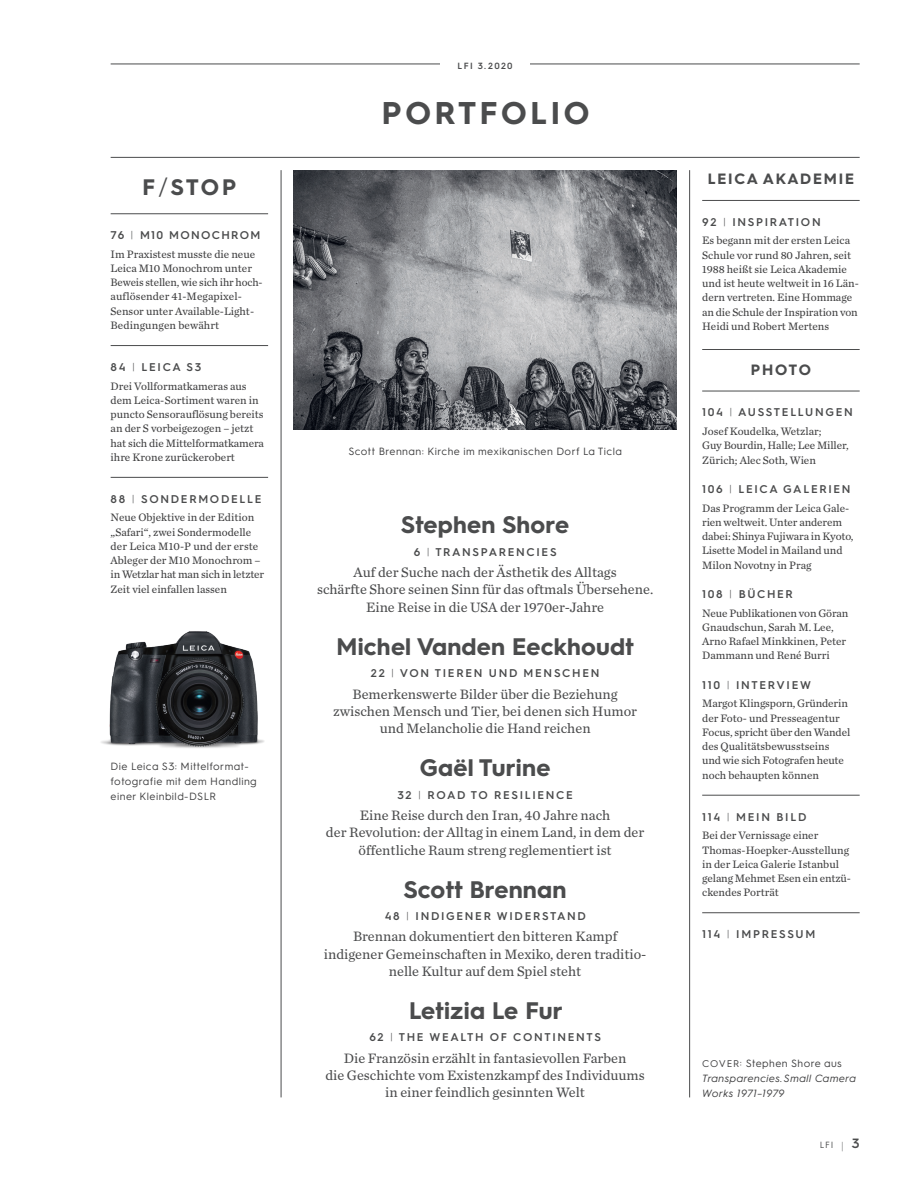
<style>
.page{position:relative;width:915px;height:1191px;background:#fff}
.page>*{position:absolute;margin:0;border:0;box-sizing:border-box;transform-origin:0 0}
.t1{font:700 31.5px "Hurme Geometric Sans 3";letter-spacing:.12em;color:#4b4c4d}
.t2{font:700 24px "Hurme Geometric Sans 3";letter-spacing:.01em;color:#4b4c4d}
.t3{font:700 22.5px "Hurme Geometric Sans 3";color:#4b4c4d}
.t4{font:700 15px "Hurme Geometric Sans 3";letter-spacing:.12em;color:#4b4c4d}
.t5{font:14.25px/17.2px "Chronicle Text G2";color:#4b4c4d;text-align:center}
.t6{font:11.25px/14.2px "Chronicle Text G2";color:#3e3e3f}
.t7{font:600 11.25px "Hurme Geometric Sans 3";letter-spacing:.15em;color:#4b4c4d}
.t8{font:600 11.25px "Hurme Geometric Sans 3";letter-spacing:.12em;color:#4b4c4d}
.t9{font:10.5px/15px "Hurme Geometric Sans 3";letter-spacing:.04em;color:#3e3e3f}
.t10{font:italic 10.5px/15px "Hurme Geometric Sans 3";letter-spacing:.035em;color:#3e3e3f}
.t11{font:600 9px "Hurme Geometric Sans 3";letter-spacing:.15em;color:#4b4c4d}
.t12{font:9px "Hurme Geometric Sans 3";color:#4b4c4d}
.s1{font-weight:400}
.s2{font-weight:300}
.s3{font-style:normal;font-size:9.75px}
.s4{font-style:normal}
.s5{font-weight:300;font-size:12.6px}
.s6{font-weight:600;font-size:13.5px}
</style>
<div class="page">
<hr style="left:111px;top:64px;width:748px;height:1px;background:#4b4c4d">
<hr style="left:111px;top:157px;width:748px;height:1px;background:#4b4c4d">
<hr style="left:281px;top:170px;width:1px;height:927px;background:#4b4c4d">
<hr style="left:689px;top:170px;width:1px;height:927px;background:#4b4c4d">
<div style="left:440px;top:62px;width:89px;height:16px;background:#fff"></div>
<hr style="left:702px;top:200px;width:157px;height:1px;background:#4b4c4d">
<hr style="left:702px;top:349px;width:157px;height:1px;background:#4b4c4d">
<hr style="left:702px;top:391px;width:157px;height:1px;background:#4b4c4d">
<hr style="left:702px;top:795px;width:157px;height:1px;background:#4b4c4d">
<hr style="left:702px;top:912px;width:157px;height:1px;background:#4b4c4d">
<hr style="left:111px;top:213px;width:157px;height:1px;background:#4b4c4d">
<hr style="left:111px;top:345px;width:157px;height:1px;background:#4b4c4d">
<hr style="left:111px;top:477px;width:157px;height:1px;background:#4b4c4d">
<img style="left:293px;top:170px;width:383px;height:259px">
<img style="left:101px;top:631px;width:163px;height:117px">
<h3 class="t3" style="left:143px;top:171px;width:95px">F<span class="s1">/</span>STOP</h3>
<p class="t8" style="left:111px;top:227px;width:151px">76 <span class="s2">|</span> M10 MONOCHROM</p>
<p class="t6" style="left:111px;top:246px;width:153px">Im Praxistest musste die neue<br>Leica M10 Monochrom unter<br>Beweis stellen, wie sich ihr hoch&shy;auflösender 41-Megapixel-<br>Sensor unter Available-Light-<br>Bedingungen bewährt</p>
<p class="t7" style="left:111px;top:359px;width:92px">84 <span class="s2">|</span> LEICA S3</p>
<p class="t6" style="left:111px;top:378px;width:155px">Drei Vollformatkameras aus dem Leica-Sortiment waren in puncto Sensorauflösung bereits an der S vorbeigezogen – jetzt hat sich die Mittelformatkamera ihre Krone zurückerobert</p>
<p class="t7" style="left:111px;top:491px;width:152px">88 <span class="s2">|</span> SONDERMODELLE</p>
<p class="t6" style="left:111px;top:510px;width:155px">Neue Objektive in der Edition „Safari“, zwei Sondermodelle der Leica M10-P und der erste<br>Ableger der M10 Monochrom – in Wetzlar hat man sich in letzter<br>Zeit viel einfallen lassen</p>
<p class="t9" style="left:111px;top:758px;width:148px">Die Leica S3: Mittelformat&shy;fotografie mit dem Handling einer Kleinbild-DSLR</p>
<p class="t11" style="left:457px;top:59px;width:57px">LFI 3.2020</p>
<h1 class="t1" style="left:382px;top:91px;width:209px">PORTFOLIO</h1>
<p class="t9" style="left:348px;top:443px;width:275px">Scott Brennan: Kirche im mexikanischen Dorf La Ticla</p>
<h2 class="t2" style="left:401px;top:508px;width:169px">Stephen Shore</h2>
<p class="t7" style="left:414px;top:544px;width:144px">6 <span class="s2">|</span> TRANSPARENCIES</p>
<p class="t5" style="left:317px;top:563px;width:338px">Auf der Suche nach der Ästhetik des Alltags<br>schärfte Shore seinen Sinn für das oftmals Übersehene.<br>Eine Reise in die USA der 1970er-Jahre</p>
<h2 class="t2" style="left:336px;top:629px;width:299px">Michel Vanden Eeckhoudt</h2>
<p class="t7" style="left:371px;top:665px;width:230px">22 <span class="s2">|</span> VON TIEREN UND MENSCHEN</p>
<p class="t5" style="left:333px;top:684px;width:305px">Bemerkenswerte Bilder über die Beziehung zwischen Mensch und Tier, bei denen sich Humor und Melancholie die Hand reichen</p>
<h2 class="t2" style="left:420px;top:751px;width:132px">Gaël Turine</h2>
<p class="t7" style="left:397px;top:786px;width:177px">32 <span class="s2">|</span> ROAD TO RESILIENCE</p>
<p class="t5" style="left:326px;top:806px;width:320px">Eine Reise durch den Iran, 40 Jahre nach<br>der Revolution: der Alltag in einem Land, in dem der öffentliche Raum streng reglementiert ist</p>
<h2 class="t2" style="left:403px;top:872px;width:164px">Scott Brennan</h2>
<p class="t7" style="left:384px;top:908px;width:203px">48 <span class="s2">|</span> INDIGENER WIDERSTAND</p>
<p class="t5" style="left:324px;top:927px;width:324px">Brennan dokumentiert den bitteren Kampf indigener Gemeinschaften in Mexiko, deren traditio&shy;nelle Kultur auf dem Spiel steht</p>
<h2 class="t2" style="left:409px;top:994px;width:155px">Letizia Le Fur</h2>
<p class="t7" style="left:369px;top:1029px;width:233px">62 <span class="s2">|</span> THE WEALTH OF CONTINENTS</p>
<p class="t5" style="left:325px;top:1048px;width:321px">Die Französin erzählt in fantasievollen Farben<br>die Geschichte vom Existenzkampf des Individuums in einer feindlich gesinnten Welt</p>
<h3 class="t4" style="left:707px;top:169px;width:148px">LEICA AKADEMIE</h3>
<p class="t7" style="left:702px;top:214px;width:120px">92 <span class="s2">|</span> INSPIRATION</p>
<p class="t6" style="left:702px;top:233px;width:158px">Es begann mit der ersten Leica<br>Schule vor rund 80 Jahren, seit<br>1988 heißt sie Leica Akademie und ist heute weltweit in 16 Län&shy;dern vertreten. Eine Hommage an die Schule der Inspiration von<br>Heidi und Robert Mertens</p>
<h3 class="t4" style="left:750px;top:359px;width:61px">PHOTO</h3>
<p class="t7" style="left:702px;top:404px;width:152px">104 <span class="s2">|</span> AUSSTELLUNGEN</p>
<p class="t6" style="left:702px;top:423px;width:148px">Josef Koudelka, Wetzlar;<br>Guy Bourdin, Halle; Lee Miller,<br>Zürich; Alec Soth, Wien</p>
<p class="t7" style="left:702px;top:481px;width:150px">106 <span class="s2">|</span> LEICA GALERIEN</p>
<p class="t6" style="left:702px;top:500px;width:153px">Das Programm der Leica Gale&shy;rien weltweit. Unter anderem dabei: Shinya Fujiwara in Kyoto,<br>Lisette Model in Mailand und<br>Milon Novotny in Prag</p>
<p class="t7" style="left:702px;top:586px;width:92px">108 <span class="s2">|</span> BÜCHER</p>
<p class="t6" style="left:702px;top:605px;width:148px">Neue Publikationen von Göran<br>Gnaudschun, Sarah M. Lee,<br>Arno Rafael Minkkinen, Peter<br>Dammann und René Burri</p>
<p class="t7" style="left:702px;top:677px;width:110px">110 <span class="s2">|</span> INTERVIEW</p>
<p class="t6" style="left:702px;top:696px;width:149px">Margot Klingsporn, Gründerin der Foto- und Presseagentur<br>Focus, spricht über den Wandel des Qualitätsbewusstseins und wie sich Fotografen heute noch behaupten können</p>
<p class="t7" style="left:702px;top:809px;width:106px">114 <span class="s2">|</span> MEIN BILD</p>
<p class="t6" style="left:702px;top:827px;width:150px">Bei der Vernissage einer<br>Thomas-Hoepker-Ausstellung in der Leica Galerie Istanbul gelang Mehmet Esen ein entzü&shy;ckendes Porträt</p>
<p class="t7" style="left:702px;top:926px;width:115px">114 <span class="s2">|</span> IMPRESSUM</p>
<p class="t10" style="left:702px;top:1055px;width:155px"><span class="s3">COVER:</span> <span class="s4">Stephen Shore aus<br></span>Transparencies. Small Camera<br>Works 1971–1979</p>
<p class="t12" style="left:819px;top:1139px;width:41px">LFI <span class="s5">|</span> <span class="s6">3</span></p>
</div>
